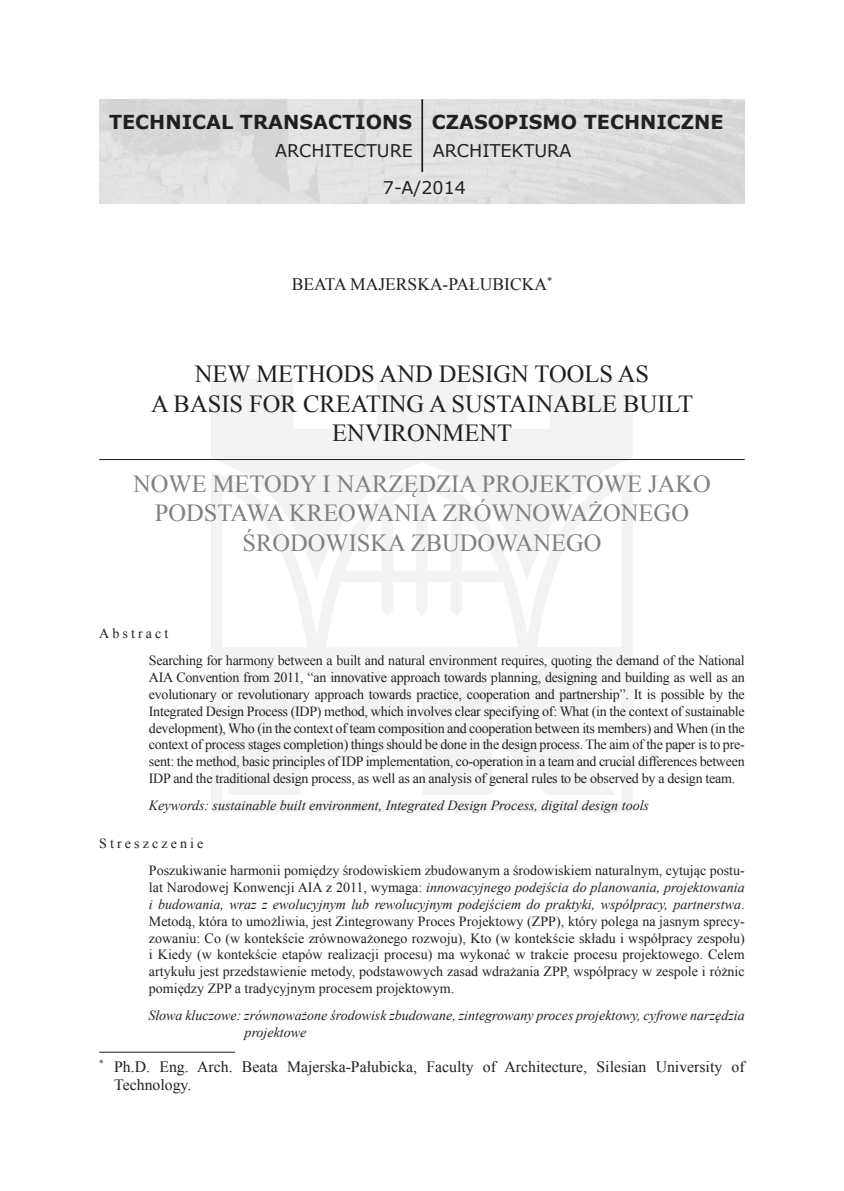
<style>
.page{position:relative;width:844px;height:1191px;background:#fff}
.page>*{position:absolute;margin:0;border:0;box-sizing:border-box;transform-origin:0 0}
.tytul_artukulu_angie{font:24.5px/29.4px "Times New Roman";color:#808080;text-align:center}
.tytul_artykulu{font:24.5px/29.4px "Times New Roman";color:#231f20;text-align:center}
.t1{font:700 19.25px "Verdana";color:#231f20}
.t2{font:17.5px "Verdana";color:#231f20}
.autor{font:17.5px "Times New Roman";color:#231f20}
.przypis_cz{font:15.75px/18.9px "Times New Roman";color:#231f20}
.streszczenie_tekst{font:14px/16.8px "Times New Roman";letter-spacing:-.01em;color:#231f20;text-align:justify}
.slowa_kluczowe{font:italic 14px/16.8px "Times New Roman";color:#231f20}
.streszczenie{font:14px "Times New Roman";letter-spacing:.22em;color:#231f20}
.s1{font-style:italic}
</style>
<div class="page">
<svg style="left:211px;top:379px;width:421px;height:433px;fill:#f3f3f3"></svg>
<hr style="left:99px;top:1051px;width:136px;height:1px;background:#231f20">
<img style="left:99px;top:99px;width:645px;height:104px">
<hr style="left:421px;top:99px;width:2px;height:73px;background:#231f20">
<hr style="left:99px;top:459px;width:645px;height:1px;background:#231f20">
<p class="t1" style="left:109px;top:108px;width:304px">TECHNICAL TRANSACTIONS</p>
<p class="t2" style="left:275px;top:139px;width:139px">ARCHITECTURE</p>
<p class="t2" style="left:383px;top:176px;width:85px">7-A/2014</p>
<p class="t1" style="left:432px;top:108px;width:293px">CZASOPISMO TECHNICZNE</p>
<p class="t2" style="left:432px;top:139px;width:140px">ARCHITEKTURA</p>
<p class="autor" style="left:292px;top:272px;width:262px">BEATA MAJERSKA-PAŁUBICKA<sup>*</sup></p>
<p class="tytul_artykulu" style="left:151px;top:359px;width:543px">NEW METHODS AND DESIGN TOOLS AS<br>A BASIS FOR CREATING A SUSTAINABLE BUILT<br>ENVIRONMENT</p>
<p class="tytul_artukulu_angie" style="left:133px;top:468px;width:579px">NOWE METODY I NARZĘDZIA PROJEKTOWE JAKO<br>PODSTAWA KREOWANIA ZRÓWNOWAŻONEGO<br>ŚRODOWISKA ZBUDOWANEGO</p>
<p class="streszczenie" style="left:99px;top:624px;width:71px">Abstract</p>
<p class="streszczenie_tekst" style="left:149px;top:652px;width:597px">Searching for harmony between a built and natural environment requires, quoting the demand of the National AIA Convention from 2011, “an innovative approach towards planning, designing and building as well as an evolutionary or revolutionary approach towards practice, cooperation and partnership”. It is possible by the Integrated Design Process (IDP) method, which involves clear specifying of: What (in the context of sustainable development), Who (in the context of team composition and cooperation between its members) and When (in the context of process stages completion) things should be done in the design process. The aim of the paper is to pre&shy;sent: the method, basic principles of IDP implementation, co-operation in a team and crucial differences between IDP and the traditional design process, as well as an analysis of general rules to be observed by a design team.</p>
<p class="slowa_kluczowe" style="left:149px;top:797px;width:501px">Keywords: sustainable built environment, Integrated Design Process, digital design tools</p>
<p class="streszczenie" style="left:99px;top:834px;width:106px">Streszczenie</p>
<p class="streszczenie_tekst" style="left:149px;top:862px;width:597px">Poszukiwanie harmonii pomiędzy środowiskiem zbudowanym a środowiskiem naturalnym, cytując postu&shy;lat Narodowej Konwencji AIA z 2011, wymaga: <span class="s1">innowacyjnego podejścia do planowania, projektowania i budowania, wraz z ewolucyjnym lub rewolucyjnym podejściem do praktyki, współpracy, partnerstwa</span>.<br>Metodą, która to umożliwia, jest Zintegrowany Proces Projektowy (ZPP), który polega na jasnym sprecy&shy;zowaniu: Co (w kontekście zrównoważonego rozwoju), Kto (w kontekście składu i współpracy zespołu) i Kiedy (w kontekście etapów realizacji procesu) ma wykonać w trakcie procesu projektowego. Celem artykułu jest przedstawienie metody, podstawowych zasad wdrażania ZPP, współpracy w zespole i różnic pomiędzy ZPP a tradycyjnym procesem projektowym.</p>
<p class="slowa_kluczowe" style="left:244px;top:1007px;width:501px;text-indent:-96px">Słowa kluczowe: zrównoważone środowisk zbudowane, zintegrowany proces projektowy, cyfrowe narzędzia projektowe</p>
<p class="przypis_cz" style="left:114px;top:1056px;width:631px;text-indent:-15px"><sup>*</sup> Ph.D. Eng. Arch. Beata Majerska-Pałubicka, Faculty of Architecture, Silesian University of<br>Technology.</p>
</div>
